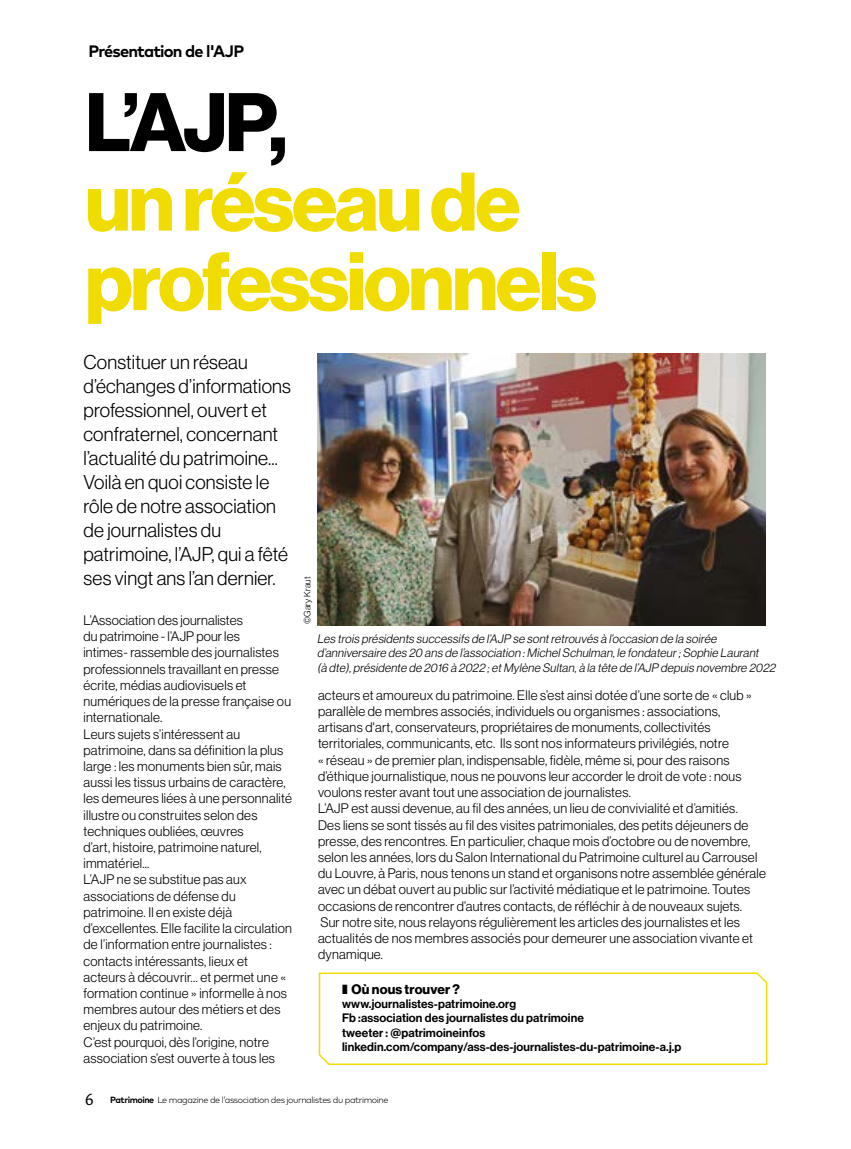
<style>
.page{position:relative;width:851px;height:1149px;background:#fff}
.page>*{position:absolute;margin:0;border:0;box-sizing:border-box;transform-origin:0 0}
.t1{font:81px/79.5px "N Haas Grotesk DS Pro 75 Bd";letter-spacing:-.03em;color:#f0dc00}
.t2{font:81px "N Haas Grotesk DS Pro 75 Bd";color:#000}
.t3{font:19.5px/24px "N Haas Grotesk DS Pro 45 Lt";letter-spacing:.01em;color:#000}
.t4{font:700 16.5px "Mark Pro";letter-spacing:-.055em;color:#000}
.t5{font:700 16.5px "Mark Pro";letter-spacing:-.075em;color:#000}
.t6{font:16.5px "Le Monde Sans Std";color:#000}
.t7{font:13.5px/16.2px "N Haas Grotesk DS Pro 45 Lt";letter-spacing:.02em;color:#000}
.t8{font:13.5px "N Haas Grotesk DS Pro 75 Bd";letter-spacing:.01em;color:#000}
.t9{font:italic 12px/14.4px "N Haas Grotesk DS Pro 45 Lt";color:#000}
.t10{font:12px/14.4px "N Haas Grotesk DS Pro 65 Md";letter-spacing:.01em;color:#000}
.t11{font:300 9px "Mark Pro";letter-spacing:-.05em;color:#000}
.t12{font:9px "N Haas Grotesk DS Pro 45 Lt";letter-spacing:.01em;color:#000}
.s1{font-weight:700}
</style>
<div class="page">
<img style="left:318px;top:353px;width:447px;height:272px">
<svg style="left:318px;top:972px;width:450px;height:93px"></svg>
<p class="t5" style="left:85px;top:39px;width:64px">Rubrique</p>
<p class="t4" style="left:88px;top:39px;width:157px">Présentation de l'AJP</p>
<h1 class="t2" style="left:85px;top:75px;width:204px">L’AJP,</h1>
<h1 class="t1" style="left:85px;top:163px;width:513px">un réseau de professionnels</h1>
<p class="t3" style="left:83px;top:349px;width:209px">Constituer un réseau d’échanges d’informations professionnel, ouvert et confraternel, concernant l’actualité du patrimoine...<br>Voilà en quoi consiste le rôle de notre association de journalistes du patrimoine, l’AJP, qui a fêté ses vingt ans l’an dernier.</p>
<p class="t7" style="left:83px;top:612px;width:210px">L’Association des journalistes<br>du patrimoine - l’AJP pour les<br>intimes- rassemble des journalistes professionnels travaillant en presse écrite, médias audiovisuels et numériques de la presse française ou internationale.<br>Leurs sujets s’intéressent au patrimoine, dans sa définition la plus large : les monuments bien sûr, mais aussi les tissus urbains de caractère, les demeures liées à une personnalité illustre ou construites selon des techniques oubliées, œuvres<br>d’art, histoire, patrimoine naturel, immatériel...<br>L’AJP ne se substitue pas aux associations de défense du patrimoine. Il en existe déjà d’excellentes. Elle facilite la circulation de l’information entre journalistes : contacts intéressants, lieux et acteurs à découvrir… et permet une « formation continue » informelle à nos membres autour des métiers et des enjeux du patrimoine.<br>C’est pourquoi, dès l’origine, notre association s’est ouverte à tous les</p>
<p class="t12" style="left:302px;top:624px;width:49px;rotate:-90deg">©Gary Kraut</p>
<p class="t9" style="left:317px;top:631px;width:462px">Les trois présidents successifs de l’AJP se sontretrouvés à l’occasion de la soirée d’anniversaire des 20 ans de l’association :MichelSchulman,le fondateur;Sophie Laurant<br>(à dte),présidente de 2016 à 2022 ;etMylène Sultan,à la tête de l’AJP depuis novembre 2022</p>
<p class="t7" style="left:318px;top:686px;width:449px">acteurs et amoureux du patrimoine. Elle s’est ainsi dotée d’une sorte de « club » parallèle de membres associés, individuels ou organismes : associations, artisans d'art, conservateurs, propriétaires de monuments, collectivités territoriales, communicants, etc. Ils sont nos informateurs privilégiés, notre<br>« réseau » de premier plan, indispensable, fidèle, même si, pour des raisons d’éthique journalistique, nous ne pouvons leur accorder le droit de vote : nous voulons rester avant tout une association de journalistes.<br>L’AJP est aussi devenue, au fil des années, un lieu de convivialité et d’amitiés.<br>Des liens se sont tissés au fil des visites patrimoniales, des petits déjeuners de presse, des rencontres. En particulier, chaque mois d’octobre ou de novembre, selon les années, lors du Salon International du Patrimoine culturel au Carrousel du Louvre, à Paris, nous tenons un stand et organisons notre assemblée générale avec un débat ouvert au public sur l’activité médiatique et le patrimoine. Toutes occasions de rencontrer d’autres contacts, de réfléchir à de nouveaux sujets.<br>Sur notre site, nous relayons régulièrement les articles des journalistes et les actualités de nos membres associés pour demeurer une association vivante et dynamique.</p>
<p class="t8" style="left:342px;top:980px;width:119px">❚ Où nous trouver ?</p>
<p class="t10" style="left:342px;top:996px;width:341px">www.journalistes-patrimoine.org<br>Fb :association des journalistes du patrimoine<br>tweeter : @patrimoineinfos linkedin.com/company/ass-des-journalistes-du-patrimoine-a.j.p</p>
<p class="t6" style="left:85px;top:1089px;width:10px">6</p>
<p class="t11" style="left:110px;top:1093px;width:280px"><span class="s1">Patrimoine</span> Le magazine de l’association des journalistes du patrimoine</p>
</div>
